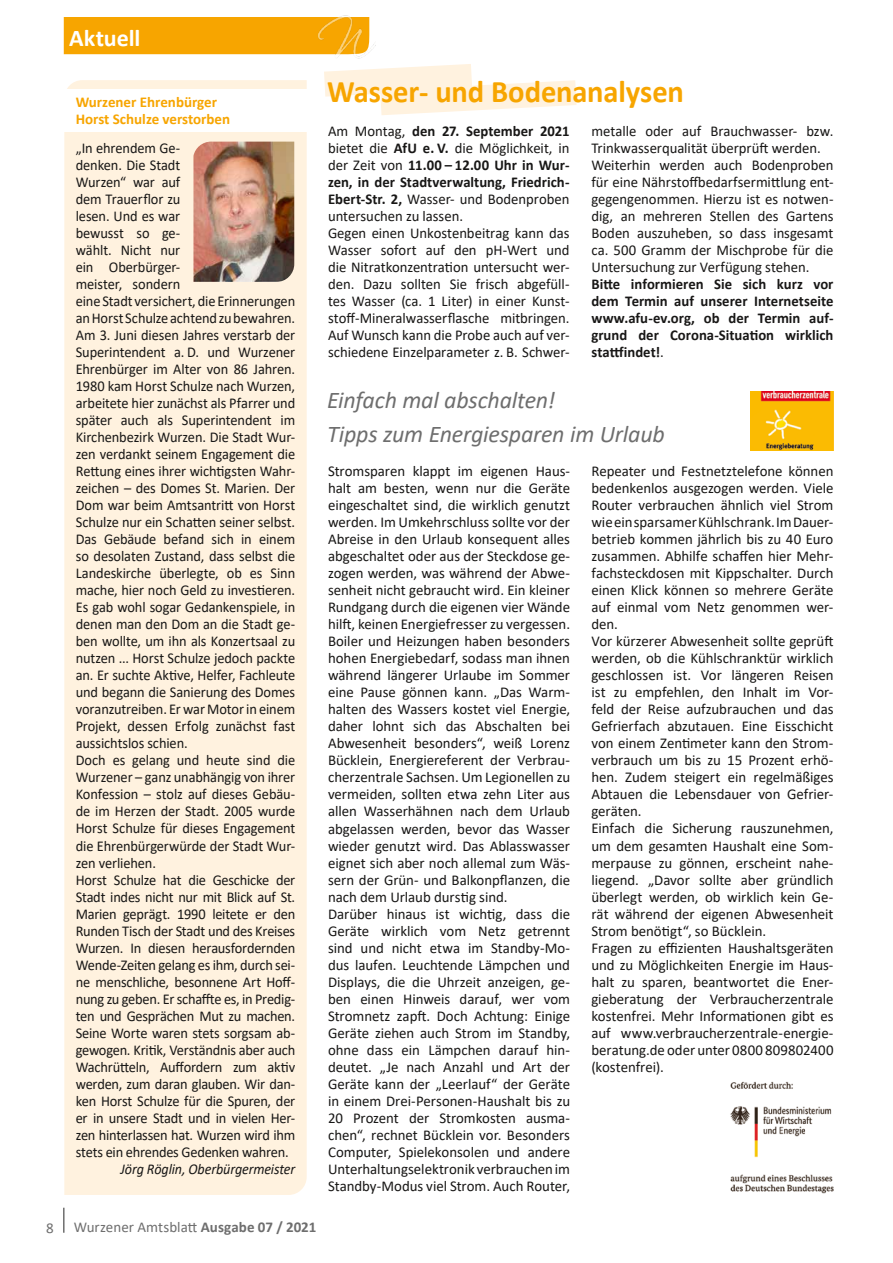
<style>
.page{position:relative;width:893px;height:1263px;background:#fff}
.page>*{position:absolute;margin:0;border:0;box-sizing:border-box;transform-origin:0 0}
.t1{font:700 31.5px "Calibri";letter-spacing:-.005em;color:#f7a500}
.t2{font:italic 24px/34px "Calibri";letter-spacing:-.01em;color:#6e6e6e}
.t3{font:700 24px "Calibri";letter-spacing:-.005em;color:#fff}
.t4{font:15px/17px "Calibri";letter-spacing:-.005em;color:#181716}
.t5{font:15px/17px "Calibri";letter-spacing:-.005em;color:#181716;scale:.96 1}
.t6{font:700 15px/17px "Calibri";color:#181716;text-align:justify}
.t7{font:700 15px/16.5px "Calibri";color:#f7a500}
.t8{font:15px "Calibri";color:#6e6e6e}
.t9{font:italic 15px "Calibri";letter-spacing:-.01em;color:#181716;scale:.94 1}
.s1{font-weight:700}
.s2{font-weight:400}
</style>
<div class="page">
<hr style="left:63px;top:1208px;width:2px;height:25px;background:#6e6e6e">
<div style="left:64px;top:17px;width:250px;height:38px;background:#f7a500"></div>
<img style="left:314px;top:15px;width:60px;height:44px">
<svg style="left:324px;top:64px;width:252px;height:51px"></svg>
<img style="left:730px;top:1081px;width:104px;height:113px">
<img style="left:750px;top:391px;width:83px;height:60px">
<div style="left:64px;top:80px;width:243px;height:1115px;background:#fff2df"></div>
<div style="left:52px;top:90px;width:262px;height:42px;background:#fff"></div>
<img style="left:193px;top:142px;width:101px;height:140px">
<h2 class="t3" style="left:69px;top:21px;width:73px">Aktuell</h2>
<h2 class="t3" style="left:69px;top:21px;width:66px">Rubrik</h2>
<p class="t7" style="left:76px;top:94px;width:156px">Wurzener Ehrenbürger<br>Horst Schulze verstorben</p>
<p class="t5" style="left:76px;top:139px;width:230px">„In ehrendem Ge-<br>denken. Die Stadt<br>Wurzen“ war auf<br>dem Trauerflor zu<br>lesen. Und es war<br>bewusst so ge-<br>wählt. Nicht nur<br>ein Oberbürger-<br>meister, sondern<br>eine Stadt versichert, die Erinnerungen an Horst Schulze achtend zu bewahren.<br>Am 3. Juni diesen Jahres verstarb der<br>Superintendent a. D. und Wurzener<br>Ehrenbürger im Alter von 86 Jahren.<br>1980 kam Horst Schulze nach Wurzen, arbeitete hier zunächst als Pfarrer und später auch als Superintendent im<br>Kirchenbezirk Wurzen. Die Stadt Wur&shy;zen verdankt seinem Engagement die<br>Rettung eines ihrer wichtigsten Wahr&shy;zeichen – des Domes St. Marien. Der<br>Dom war beim Amtsantritt von Horst<br>Schulze nur ein Schatten seiner selbst.<br>Das Gebäude befand sich in einem so desolaten Zustand, dass selbst die<br>Landeskirche überlegte, ob es Sinn mache, hier noch Geld zu investieren.<br>Es gab wohl sogar Gedankenspiele, in denen man den Dom an die Stadt ge&shy;ben wollte, um ihn als Konzertsaal zu nutzen ... Horst Schulze jedoch packte an. Er suchte Aktive, Helfer, Fachleute und begann die Sanierung des Domes voranzutreiben. Er war Motor in einem<br>Projekt, dessen Erfolg zunächst fast aussichtslos schien.<br>Doch es gelang und heute sind die<br>Wurzener – ganz unabhängig von ihrer<br>Konfession – stolz auf dieses Gebäu&shy;de im Herzen der Stadt. 2005 wurde<br>Horst Schulze für dieses Engagement die Ehrenbürgerwürde der Stadt Wur&shy;zen verliehen.<br>Horst Schulze hat die Geschicke der<br>Stadt indes nicht nur mit Blick auf St.<br>Marien geprägt. 1990 leitete er den<br>Runden Tisch der Stadt und des Kreises<br>Wurzen. In diesen herausfordernden<br>Wende-Zeiten gelang es ihm, durch sei&shy;ne menschliche, besonnene Art Hoff&shy;nung zu geben. Er schaffte es, in Predig&shy;ten und Gesprächen Mut zu machen.<br>Seine Worte waren stets sorgsam ab&shy;gewogen. Kritik, Verständnis aber auch<br>Wachrütteln, Auffordern zum aktiv werden, zum daran glauben. Wir dan&shy;ken Horst Schulze für die Spuren, der er in unsere Stadt und in vielen Her&shy;zen hinterlassen hat. Wurzen wird ihm stets ein ehrendes Gedenken wahren.</p>
<p class="t9" style="left:120px;top:1158px;width:187px">Jörg Röglin, Oberbürgermeister</p>
<p class="t8" style="left:46px;top:1217px;width:9px">8</p>
<p class="t8" style="left:74px;top:1217px;width:244px">Wurzener Amtsblatt <span class="s1">Ausgabe 07 / 2021</span></p>
<h1 class="t1" style="left:327px;top:69px;width:358px">Wasser- und Bodenanalysen</h1>
<p class="t4" style="left:328px;top:122px;width:243px">Am Montag, <span class="s1">den 27. September 2021 </span>bietet die <span class="s1">AfU e. V.</span> die Möglichkeit, in der Zeit von <span class="s1">11.00 – 12.00 Uhr in Wur&shy;zen, in der Stadtverwaltung, Friedrich-Ebert-Str. 2,</span> Wasser- und Bodenproben untersuchen zu lassen.<br>Gegen einen Unkostenbeitrag kann das Wasser sofort auf den pH-Wert und die Nitratkonzentration untersucht wer&shy;den. Dazu sollten Sie frisch abgefüll&shy;tes Wasser (ca. 1 Liter) in einer Kunst&shy;stoff-Mineralwasserflasche mitbringen.<br>Auf Wunsch kann die Probe auch auf ver&shy;schiedene Einzelparameter z. B. Schwer-</p>
<p class="t4" style="left:591px;top:122px;width:244px">metalle oder auf Brauchwasser- bzw.<br>Trinkwasserqualität überprüft werden.<br>Weiterhin werden auch Bodenproben für eine Nährstoffbedarfsermittlung ent&shy;gegengenommen. Hierzu ist es notwen&shy;dig, an mehreren Stellen des Gartens Boden auszuheben, so dass insgesamt ca. 500 Gramm der Mischprobe für die Untersuchung zur Verfügung stehen.</p>
<p class="t6" style="left:591px;top:275px;width:244px">Bitte informieren Sie sich kurz vor dem Termin auf unserer Internetseite www.afu-ev.org, ob der Termin auf&shy;grund der Corona-Situation wirklich stattfindet!<span class="s2">.</span></p>
<h2 class="t2" style="left:327px;top:382px;width:339px">Einfach mal abschalten!<br>Tipps zum Energiesparen im Urlaub</h2>
<p class="t4" style="left:328px;top:462px;width:244px">Stromsparen klappt im eigenen Haus&shy;halt am besten, wenn nur die Geräte eingeschaltet sind, die wirklich genutzt werden. Im Umkehrschluss sollte vor der Abreise in den Urlaub konsequent alles abgeschaltet oder aus der Steckdose ge&shy;zogen werden, was während der Abwe&shy;senheit nicht gebraucht wird. Ein kleiner Rundgang durch die eigenen vier Wände hilft, keinen Energiefresser zu vergessen.<br>Boiler und Heizungen haben besonders hohen Energiebedarf, sodass man ihnen während längerer Urlaube im Sommer eine Pause gönnen kann. „Das Warm&shy;halten des Wassers kostet viel Energie, daher lohnt sich das Abschalten bei Abwesenheit besonders“, weiß Lorenz Bücklein, Energiereferent der Verbrau&shy;cherzentrale Sachsen. Um Legionellen zu vermeiden, sollten etwa zehn Liter aus allen Wasserhähnen nach dem Urlaub abgelassen werden, bevor das Wasser wieder genutzt wird. Das Ablasswasser eignet sich aber noch allemal zum Wäs&shy;sern der Grün- und Balkonpflanzen, die nach dem Urlaub durstig sind.<br>Darüber hinaus ist wichtig, dass die Geräte wirklich vom Netz getrennt sind und nicht etwa im Standby-Mo&shy;dus laufen. Leuchtende Lämpchen und Displays, die die Uhrzeit anzeigen, ge&shy;ben einen Hinweis darauf, wer vom Stromnetz zapft. Doch Achtung: Einige Geräte ziehen auch Strom im Standby, ohne dass ein Lämpchen darauf hin&shy;deutet. „Je nach Anzahl und Art der Geräte kann der „Leerlauf“ der Geräte in einem Drei-Personen-Haushalt bis zu 20 Prozent der Stromkosten ausma&shy;chen“, rechnet Bücklein vor. Besonders Computer, Spielekonsolen und andere Unterhaltungselektronik verbrauchen im Standby-Modus viel Strom. Auch Router,</p>
<p class="t4" style="left:591px;top:462px;width:244px">Repeater und Festnetztelefone können bedenkenlos ausgezogen werden. Viele Router verbrauchen ähnlich viel Strom wie ein sparsamer Kühlschrank. Im Dauer&shy;betrieb kommen jährlich bis zu 40 Euro zusammen. Abhilfe schaffen hier Mehr&shy;fachsteckdosen mit Kippschalter. Durch einen Klick können so mehrere Geräte auf einmal vom Netz genommen wer&shy;den.<br>Vor kürzerer Abwesenheit sollte geprüft werden, ob die Kühlschranktür wirklich geschlossen ist. Vor längeren Reisen ist zu empfehlen, den Inhalt im Vor&shy;feld der Reise aufzubrauchen und das Gefrierfach abzutauen. Eine Eisschicht von einem Zentimeter kann den Strom&shy;verbrauch um bis zu 15 Prozent erhö&shy;hen. Zudem steigert ein regelmäßiges Abtauen die Lebensdauer von Gefrier&shy;geräten.<br>Einfach die Sicherung rauszunehmen, um dem gesamten Haushalt eine Som&shy;merpause zu gönnen, erscheint nahe&shy;liegend. „Davor sollte aber gründlich überlegt werden, ob wirklich kein Ge&shy;rät während der eigenen Abwesenheit Strom benötigt“, so Bücklein.<br>Fragen zu effizienten Haushaltsgeräten und zu Möglichkeiten Energie im Haus&shy;halt zu sparen, beantwortet die Ener&shy;gieberatung der Verbraucherzentrale kostenfrei. Mehr Informationen gibt es auf www.verbraucherzentrale-energie&shy;beratung.de oder unter 0800 809802400 (kostenfrei).</p>
</div>
